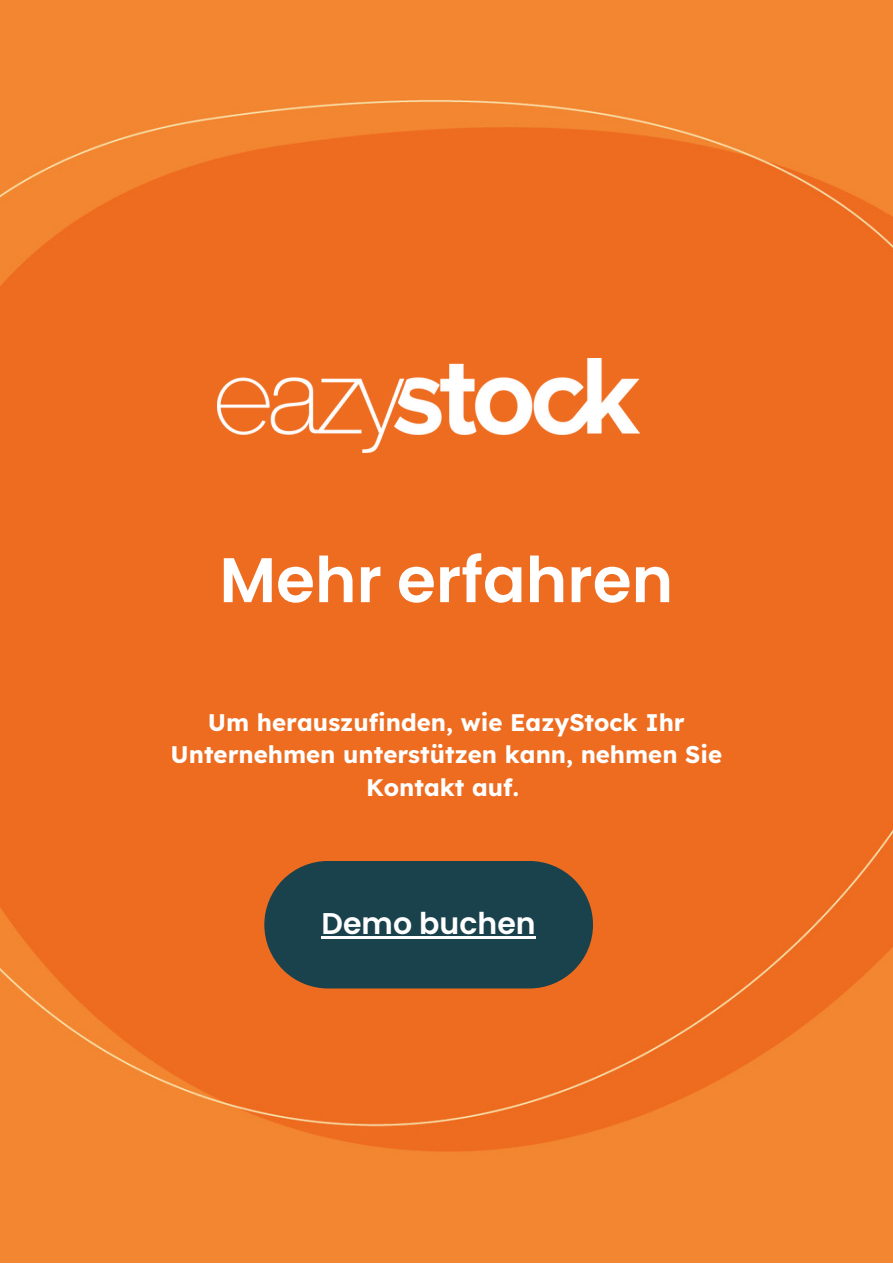
<style>
.page{position:relative;width:893px;height:1264px;background:#fff}
.page>*{position:absolute;margin:0;border:0;box-sizing:border-box;transform-origin:0 0}
.t1{font:600 63px "Poppins";color:#fff}
.t2{font:600 30px "Poppins";color:#fff}
.t3{font:700 24px/32.5px "Lexend";color:#fff;text-align:center}
</style>
<div class="page">
<img style="left:0;top:0;width:892px;height:1262px">
<svg style="left:264px;top:861px;width:329px;height:127px"></svg>
<img style="left:218px;top:359px;width:421px;height:93px">
<hr style="left:321px;top:936px;width:214px;height:2px;background:#fff">
<p class="t1" style="left:219px;top:536px;width:455px">Mehr erfahren</p>
<p class="t3" style="left:170px;top:705px;width:553px">Um herauszufinden, wie EazyStock Ihr<br>Unternehmen unterstützen kann, nehmen Sie<br>Kontakt auf.</p>
<p class="t2" style="left:321px;top:902px;width:215px">Demo buchen</p>
</div>
